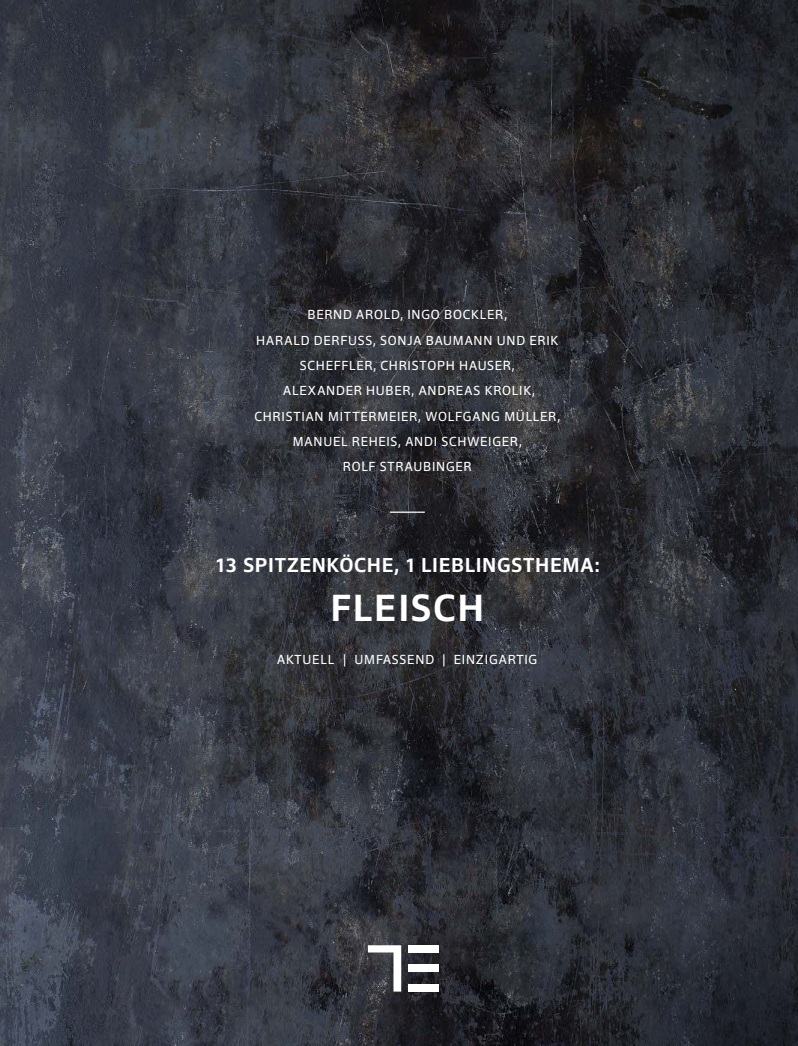
<style>
.page{position:relative;width:798px;height:1046px;background:#fff}
.page>*{position:absolute;margin:0;border:0;box-sizing:border-box;transform-origin:0 0}
.t1{font:500 37.12px "Epoca Pro";letter-spacing:.05em;color:#fff}
.t2{font:500 19.75px "Epoca Pro";letter-spacing:.035em;color:#fff}
.t3{font:12.88px/25.2px "Epoca Pro";letter-spacing:.06em;color:#fff;text-align:center}
</style>
<div class="page">
<img style="left:0;top:0;width:797px;height:1045px">
<hr style="left:389px;top:511px;width:35px;height:1px;background:#fff">
<div style="left:408px;top:945px;width:31px;height:7px;background:#fff"></div>
<svg style="left:368px;top:945px;width:33px;height:46px"></svg>
<div style="left:408px;top:964px;width:31px;height:7px;background:#fff"></div>
<div style="left:408px;top:984px;width:31px;height:7px;background:#fff"></div>
<p class="t3" style="left:254px;top:302px;width:307px">BERND AROLD, INGO BOCKLER,<br>HARALD DERFUSS, SONJA BAUMANN UND ERIK<br>SCHEFFLER, CHRISTOPH HAUSER,<br>ALEXANDER HUBER, ANDREAS KROLIK,<br>CHRISTIAN MITTERMEIER, WOLFGANG MÜLLER,<br>MANUEL REHEIS, ANDI SCHWEIGER,<br>ROLF STRAUBINGER</p>
<h2 class="t2" style="left:215px;top:554px;width:386px">13 SPITZENKÖCHE, 1 LIEBLINGSTHEMA:</h2>
<h1 class="t1" style="left:330px;top:588px;width:155px">FLEISCH</h1>
<p class="t3" style="left:277px;top:647px;width:262px">AKTUELL | UMFASSEND | EINZIGARTIG</p>
</div>
